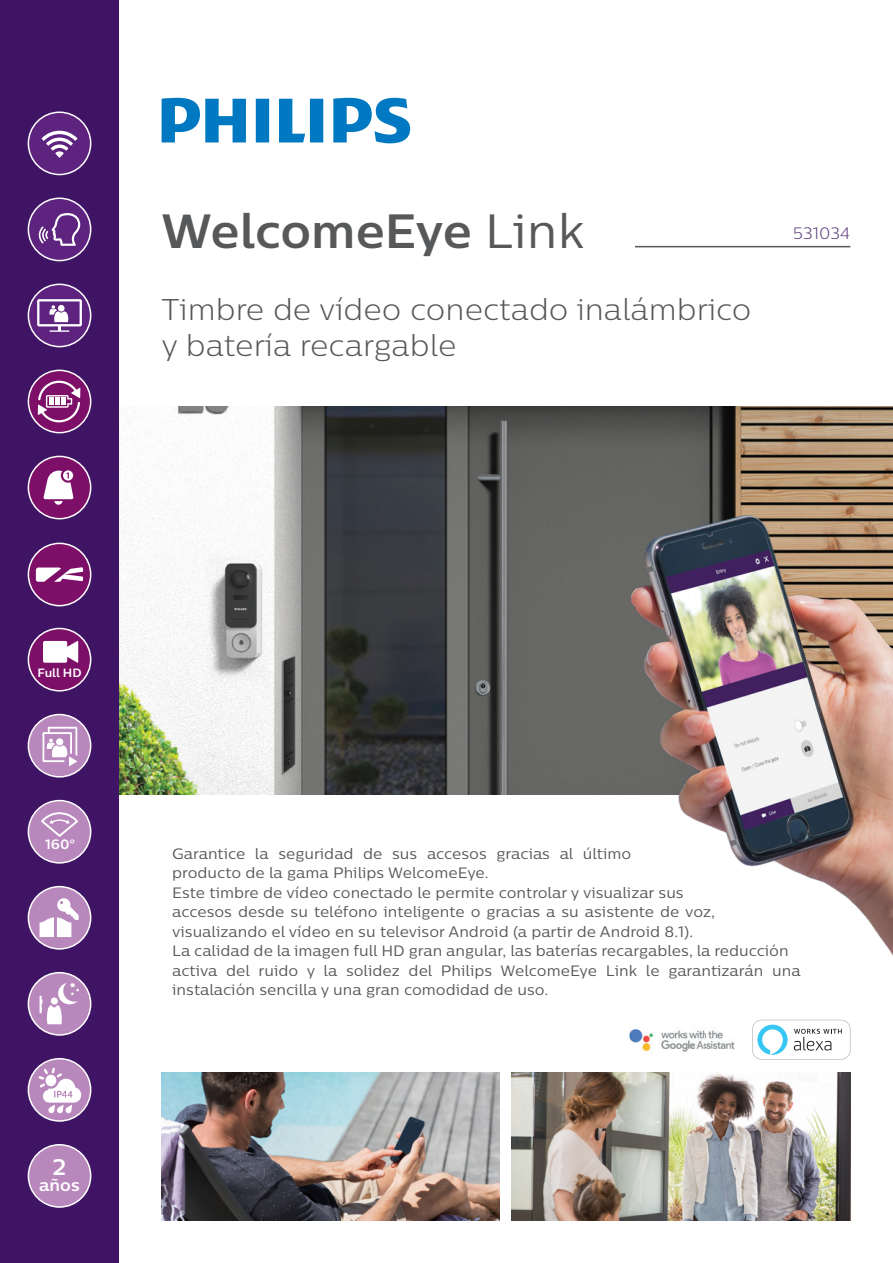
<style>
.page{position:relative;width:893px;height:1263px;background:#fff}
.page>*{position:absolute;margin:0;border:0;box-sizing:border-box;transform-origin:0 0}
.t1{font:700 48px "Centrale Sans";color:#57585a}
.t2{font:300 30px "Centrale Sans";color:#57585a}
.t3{font:700 22.5px "Centrale Sans";color:#fff}
.t4{font:700 16.8px "Centrale Sans";color:#fff}
.t5{font:300 16.5px "Centrale Sans";color:#593a79}
.t6{font:15px/19.5px "Centrale Sans";color:#57585a}
.t7{font:700 13.5px "Centrale Sans";color:#fff}
.t8{font:700 12px "Centrale Sans";color:#fff}
.s1{font-weight:400}
</style>
<div class="page">
<img style="left:118px;top:406px;width:775px;height:388px">
<div style="left:0;top:0;width:118px;height:1263px;background:#3f1464"></div>
<hr style="left:892px;top:0;width:1px;height:118px;background:#3f1464">
<svg style="left:162px;top:98px;width:248px;height:45px"></svg>
<hr style="left:635px;top:246px;width:215px;height:1px;background:#57585a">
<div style="left:28px;top:887px;width:63px;height:62px;background:#b887bc;border-radius:50%"></div>
<div style="left:28px;top:886px;width:63px;height:64px;border:2px solid #fff;border-radius:50%"></div>
<svg style="left:40px;top:898px;width:39px;height:39px"></svg>
<div style="left:28px;top:1145px;width:63px;height:62px;background:#b887bc;border-radius:50%"></div>
<div style="left:28px;top:1144px;width:63px;height:64px;border:2px solid #fff;border-radius:50%"></div>
<img style="left:162px;top:1073px;width:338px;height:147px">
<img style="left:512px;top:1073px;width:338px;height:147px">
<img style="left:626px;top:479px;width:267px;height:477px">
<div style="left:28px;top:112px;width:63px;height:63px;background:#5d237f;border-radius:50%"></div>
<div style="left:28px;top:111px;width:63px;height:64px;border:2px solid #fff;border-radius:50%"></div>
<svg style="left:42px;top:131px;width:35px;height:27px"></svg>
<svg style="left:28px;top:370px;width:63px;height:63px"></svg>
<div style="left:28px;top:370px;width:63px;height:63px;border:2px solid #fff;border-radius:50%"></div>
<svg style="left:38px;top:381px;width:42px;height:41px;background:#a65997"></svg>
<div style="left:28px;top:1059px;width:63px;height:62px;background:#b887bc;border-radius:50%"></div>
<div style="left:28px;top:1058px;width:63px;height:64px;border:2px solid #fff;border-radius:50%"></div>
<svg style="left:39px;top:1068px;width:42px;height:45px"></svg>
<div style="left:28px;top:973px;width:63px;height:62px;background:#b887bc;border-radius:50%"></div>
<div style="left:28px;top:972px;width:63px;height:64px;border:2px solid #fff;border-radius:50%"></div>
<svg style="left:40px;top:982px;width:39px;height:42px"></svg>
<div style="left:28px;top:800px;width:63px;height:63px;background:#b887bc;border-radius:50%"></div>
<div style="left:28px;top:800px;width:63px;height:64px;border:2px solid #fff;border-radius:50%"></div>
<svg style="left:41px;top:812px;width:37px;height:25px"></svg>
<svg style="left:28px;top:714px;width:63px;height:63px;background:#be91c1"></svg>
<div style="left:28px;top:714px;width:63px;height:63px;border:2px solid #fff;border-radius:50%"></div>
<svg style="left:43px;top:727px;width:34px;height:39px"></svg>
<div style="left:28px;top:198px;width:63px;height:63px;background:#5d237f;border-radius:50%"></div>
<div style="left:28px;top:198px;width:63px;height:63px;border:2px solid #fff;border-radius:50%"></div>
<svg style="left:39px;top:213px;width:41px;height:33px"></svg>
<div style="left:28px;top:284px;width:63px;height:63px;background:#5d237f;border-radius:50%"></div>
<div style="left:28px;top:284px;width:63px;height:63px;border:2px solid #fff;border-radius:50%"></div>
<hr style="left:49px;top:330px;width:20px;height:2px;background:#fff">
<svg style="left:37px;top:299px;width:45px;height:32px"></svg>
<div style="left:28px;top:628px;width:63px;height:63px;background:#7e0f69;border-radius:50%"></div>
<div style="left:28px;top:628px;width:63px;height:63px;border:2px solid #fff;border-radius:50%"></div>
<svg style="left:43px;top:641px;width:35px;height:22px"></svg>
<div style="left:28px;top:456px;width:63px;height:63px;background:#7e0f69;border-radius:50%"></div>
<div style="left:28px;top:456px;width:63px;height:63px;border:2px solid #fff;border-radius:50%"></div>
<svg style="left:43px;top:470px;width:31px;height:35px"></svg>
<div style="left:28px;top:543px;width:63px;height:63px;background:#7e0f69;border-radius:50%"></div>
<div style="left:28px;top:543px;width:63px;height:63px;border:2px solid #fff;border-radius:50%"></div>
<svg style="left:36px;top:567px;width:47px;height:15px"></svg>
<img style="left:629px;top:1029px;width:106px;height:23px">
<svg style="left:752px;top:1020px;width:98px;height:40px"></svg>
<p class="t1" style="left:162px;top:200px;width:425px">WelcomeEye <span class="s1">Link</span></p>
<p class="t2" style="left:162px;top:290px;width:591px">Timbre de vídeo conectado inalámbrico</p>
<p class="t2" style="left:162px;top:326px;width:296px">y batería recargable</p>
<p class="t5" style="left:793px;top:223px;width:59px">531034</p>
<p class="t8" style="left:37px;top:665px;width:46px">Full HD</p>
<p class="t7" style="left:45px;top:835px;width:31px">160°</p>
<p class="t3" style="left:53px;top:1152px;width:15px">2</p>
<p class="t4" style="left:39px;top:1175px;width:42px">años</p>
<p class="t6" style="left:172px;top:843px;width:461px">Garantice la seguridad de sus accesos gracias al último producto de la gama Philips WelcomeEye.</p>
<p class="t6" style="left:172px;top:882px;width:545px">Este timbre de vídeo conectado le permite controlar y visualizar sus accesos desde su teléfono inteligente o gracias a su asistente de voz, visualizando el vídeo en su televisor Android (a partir de Android 8.1).</p>
<p class="t6" style="left:172px;top:941px;width:630px">La calidad de la imagen full HD gran angular, las baterías recargables, la reducción activa del ruido y la solidez del Philips WelcomeEye Link le garantizarán una instalación sencilla y una gran comodidad de uso.</p>
</div>
